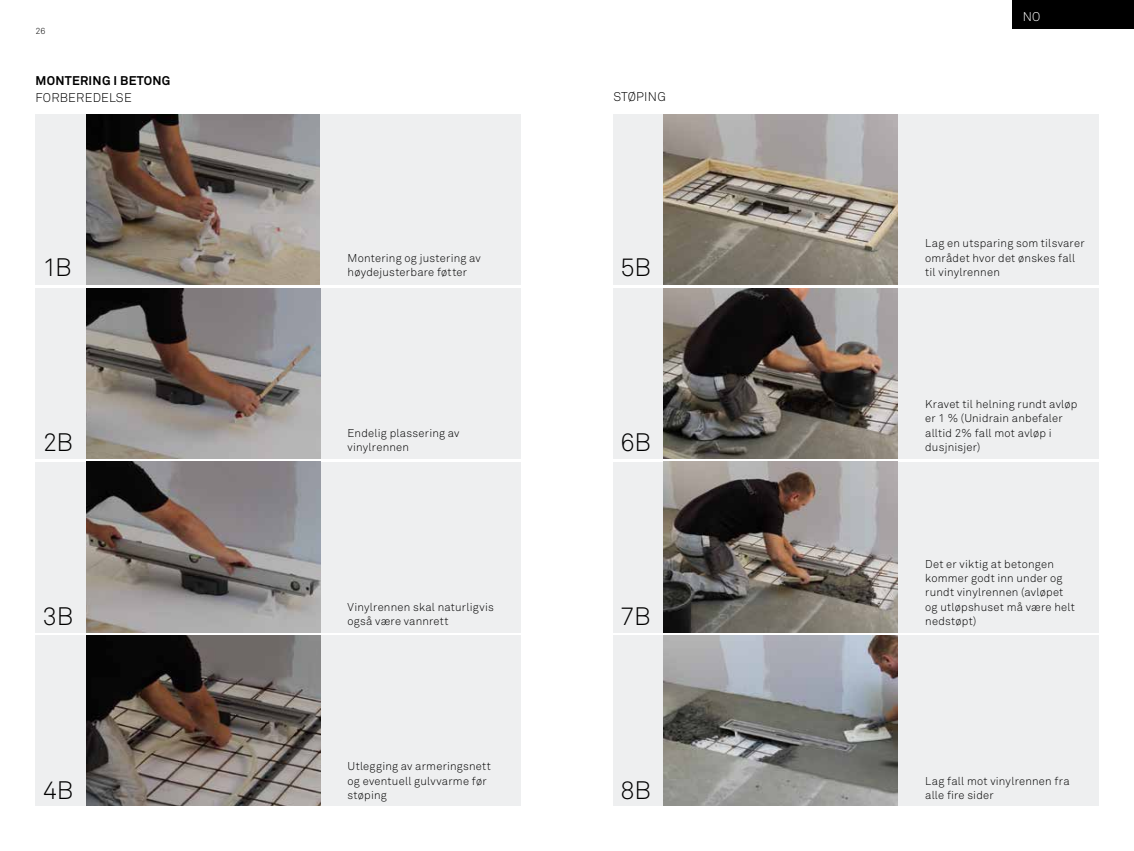
<style>
.page{position:relative;width:1134px;height:851px;background:#fff}
.page>*{position:absolute;margin:0;border:0;box-sizing:border-box;transform-origin:0 0}
.t1{font:300 25px "Akkurat Pro";letter-spacing:-.015em;color:#000}
.t2{font:300 12.5px "Akkurat Pro";letter-spacing:.02em;color:#000}
.t3{font:700 12.5px "Akkurat Pro";letter-spacing:.02em;color:#000}
.t4{font:300 12.5px "Akkurat Pro";color:#fff}
.t5{font:300 11.25px/14.4px "Akkurat Pro";letter-spacing:.02em;color:#000}
.t6{font:300 8.75px "Akkurat Pro";color:#000}
</style>
<div class="page">
<div style="left:1012px;top:0;width:122px;height:28px;background:#000"></div>
<div style="left:36px;top:114px;width:485px;height:171px;background:#eeeff0"></div>
<div style="left:36px;top:288px;width:485px;height:170px;background:#eeeff0"></div>
<div style="left:36px;top:462px;width:485px;height:170px;background:#eeeff0"></div>
<div style="left:36px;top:635px;width:485px;height:170px;background:#eeeff0"></div>
<img style="left:86px;top:288px;width:234px;height:170px">
<img style="left:86px;top:462px;width:234px;height:170px">
<img style="left:86px;top:635px;width:234px;height:170px">
<img style="left:86px;top:114px;width:234px;height:170px">
<div style="left:613px;top:114px;width:485px;height:171px;background:#eeeff0"></div>
<div style="left:613px;top:288px;width:485px;height:170px;background:#eeeff0"></div>
<div style="left:613px;top:462px;width:485px;height:170px;background:#eeeff0"></div>
<img style="left:664px;top:288px;width:234px;height:170px">
<div style="left:613px;top:635px;width:485px;height:170px;background:#eeeff0"></div>
<img style="left:664px;top:462px;width:234px;height:170px">
<img style="left:663px;top:635px;width:234px;height:170px">
<img style="left:664px;top:114px;width:233px;height:170px">
<p class="t6" style="left:35px;top:26px;width:12px">26</p>
<p class="t3" style="left:35px;top:73px;width:136px">MONTERING I BETONG</p>
<p class="t2" style="left:35px;top:91px;width:98px">FORBEREDELSE</p>
<p class="t2" style="left:613px;top:89px;width:54px">STØPING</p>
<h1 class="t1" style="left:43px;top:252px;width:30px">1B</h1>
<p class="t5" style="left:348px;top:250px;width:135px">Montering og justering av høydejusterbare føtter</p>
<h1 class="t1" style="left:620px;top:252px;width:32px">5B</h1>
<h1 class="t1" style="left:43px;top:427px;width:32px">2B</h1>
<p class="t5" style="left:348px;top:425px;width:113px">Endelig plassering av vinylrennen</p>
<h1 class="t1" style="left:620px;top:427px;width:32px">6B</h1>
<h1 class="t1" style="left:43px;top:601px;width:32px">3B</h1>
<p class="t5" style="left:348px;top:599px;width:148px">Vinylrennen skal naturligvis også være vannrett</p>
<h1 class="t1" style="left:620px;top:601px;width:32px">7B</h1>
<h1 class="t1" style="left:43px;top:775px;width:32px">4B</h1>
<p class="t5" style="left:348px;top:758px;width:145px">Utlegging av armeringsnett og eventuell gulvvarme før støping</p>
<h1 class="t1" style="left:620px;top:775px;width:32px">8B</h1>
<p class="t4" style="left:1023px;top:9px;width:19px">NO</p>
<p class="t5" style="left:925px;top:236px;width:161px">Lag en utsparing som tilsvarer området hvor det ønskes fall til vinylrennen</p>
<p class="t5" style="left:925px;top:397px;width:154px">Kravet til helning rundt avløp er 1 % (Unidrain anbefaler alltid 2% fall mot avløp i dusjnisjer)</p>
<p class="t5" style="left:925px;top:556px;width:151px">Det er viktig at betongen kommer godt inn under og rundt vinylrennen (avløpet og utløpshuset må være helt nedstøpt)</p>
<p class="t5" style="left:925px;top:773px;width:146px">Lag fall mot vinylrennen fra alle fire sider</p>
</div>
